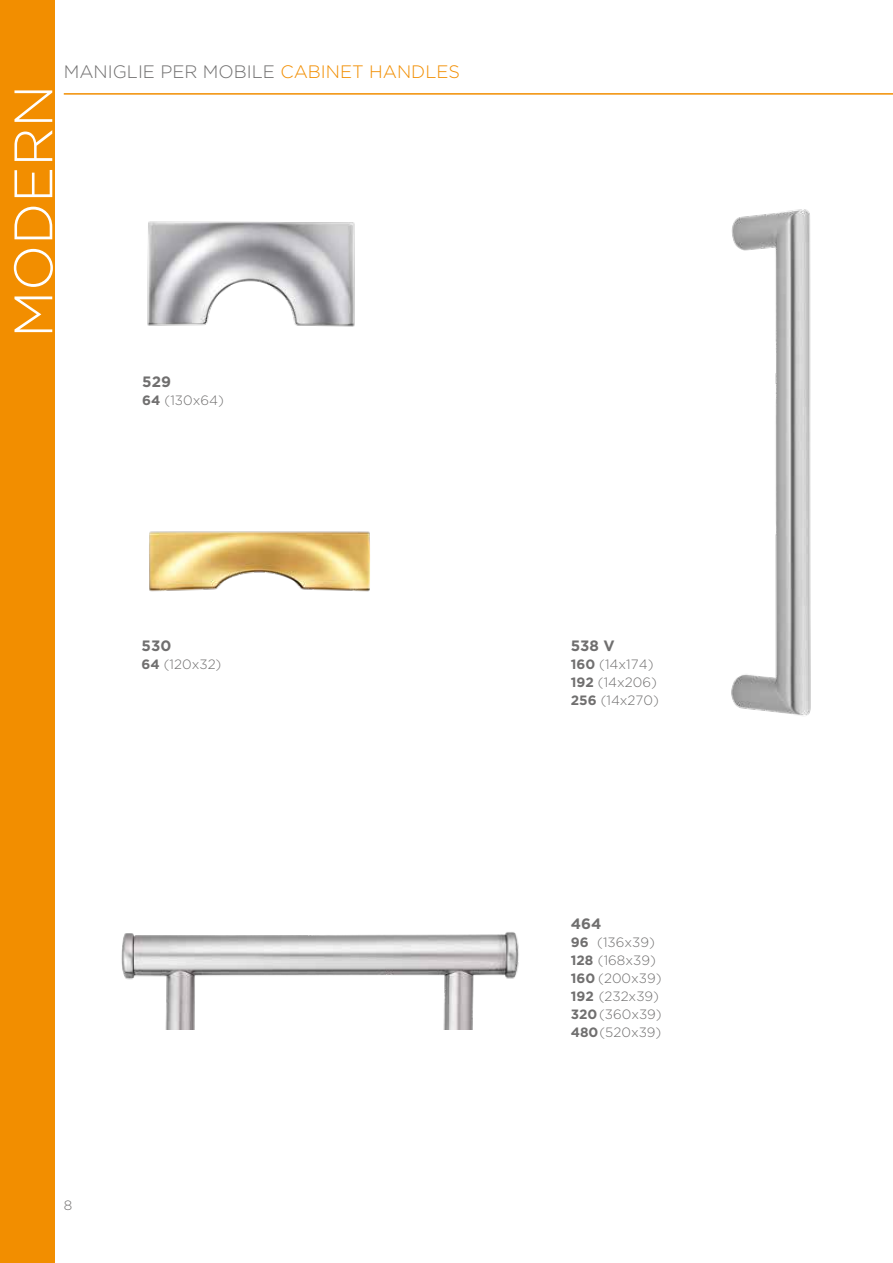
<style>
.page{position:relative;width:893px;height:1263px;background:#fff}
.page>*{position:absolute;margin:0;border:0;box-sizing:border-box;transform-origin:0 0}
.t1{font:300 54px "Gotham";color:#fff}
.t2{font:300 18px "Gotham";color:#706f6f}
.t3{font:700 15px "Gotham";color:#706f6f}
.t4{font:300 13.5px/18px "Gotham";color:#706f6f}
.s1{color:#f28e00}
.s2{font-weight:700}
</style>
<div class="page">
<hr style="left:64px;top:93px;width:829px;height:2px;background:#f28e00">
<div style="left:0;top:0;width:54px;height:1263px;background:#f28e00"></div>
<img style="left:147px;top:221px;width:208px;height:106px">
<img style="left:149px;top:531px;width:221px;height:61px">
<img style="left:121px;top:932px;width:398px;height:97px">
<img style="left:731px;top:209px;width:80px;height:507px">
<h1 class="t1" style="left:4px;top:338px;width:254px;rotate:-90deg">MODERN</h1>
<h2 class="t2" style="left:64px;top:62px;width:398px">MANIGLIE PER MOBILE <span class="s1">CABINET HANDLES</span></h2>
<p class="t3" style="left:142px;top:373px;width:30px">529</p>
<p class="t4" style="left:142px;top:391px;width:83px"><span class="s2">64</span> (130x64)</p>
<p class="t3" style="left:142px;top:637px;width:31px">530</p>
<p class="t4" style="left:142px;top:655px;width:81px"><span class="s2">64</span> (120x32)</p>
<p class="t4" style="left:64px;top:1196px;width:10px">8</p>
<p class="t3" style="left:571px;top:637px;width:45px">538 V</p>
<p class="t4" style="left:571px;top:655px;width:90px"><span class="s2">160</span> (14x174)<br><span class="s2">192</span> (14x206)<br><span class="s2">256</span> (14x270)</p>
<p class="t3" style="left:571px;top:914px;width:32px">464</p>
<p class="t4" style="left:571px;top:932px;width:92px"><span class="s2">96</span> (136x39)<br><span class="s2">128</span> (168x39)<br><span class="s2">160</span> (200x39)<br><span class="s2">192</span> (232x39)<br><span class="s2">320</span> (360x39)<br><span class="s2">480</span> (520x39)</p>
</div>
